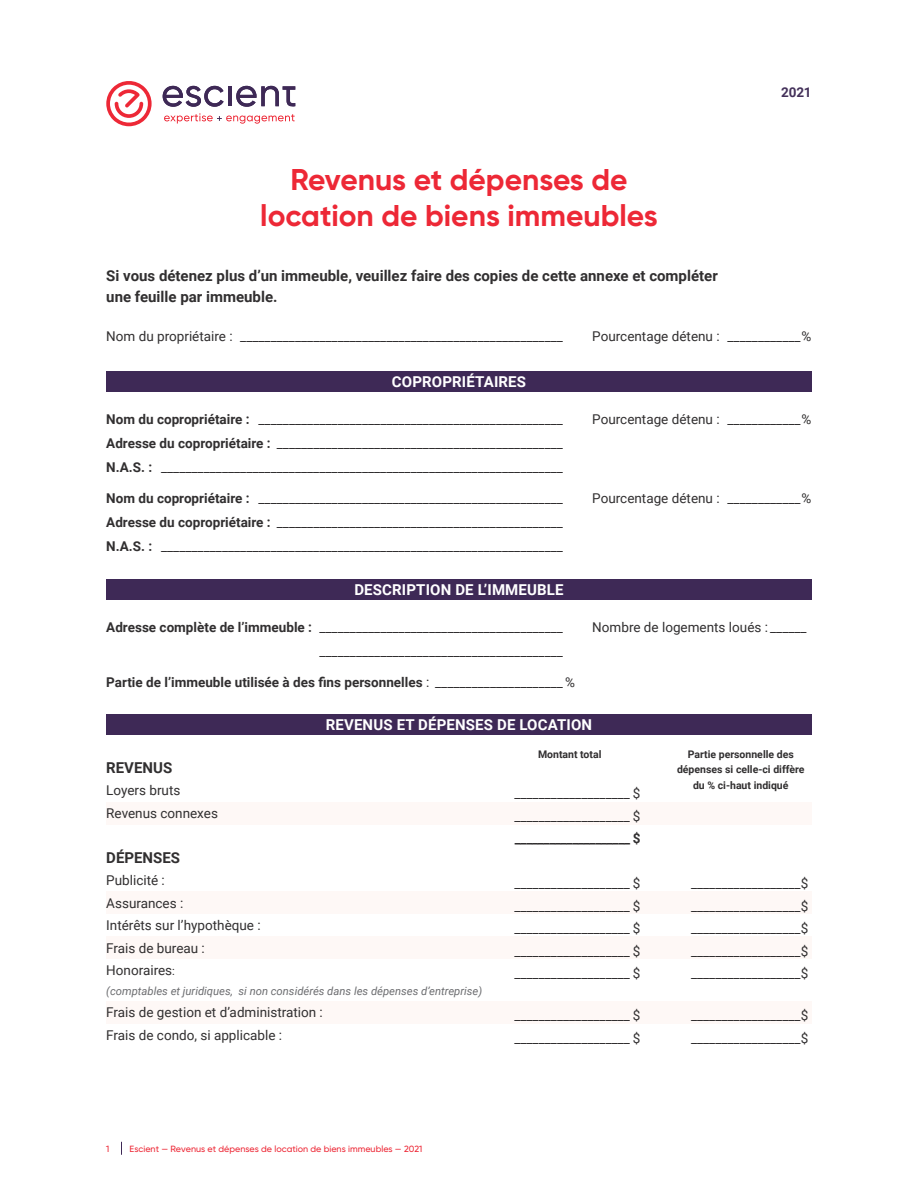
<style>
.page{position:relative;width:918px;height:1188px;background:#fff}
.page>*{position:absolute;margin:0;border:0;box-sizing:border-box;transform-origin:0 0}
.t1{font:700 30px/36px "Gilroy";color:#ed2836;text-align:center}
.t2{font:700 15px/21px "Roboto";color:#312f30}
.t3{font:700 15px "Roboto";letter-spacing:.01em;color:#fff}
.Paragraph_Style_1{font:13.5px "Roboto";color:#312f30}
.t4{font:700 13.5px "Roboto";color:#312f30}
.t5{font:700 13.5px "Roboto";color:#44315a}
.t6{font:italic 11.25px "Roboto";color:#6c6d70}
.t7{font:700 10.5px "Roboto";color:#312f30}
.t8{font:500 9px "Gilroy";color:#ed2836}
.s1{font-weight:700}
.s2{font-weight:400}
.s3{font-size:11.25px}
</style>
<div class="page">
<div style="left:106px;top:802px;width:706px;height:22px;background:#fef8f6"></div>
<div style="left:106px;top:892px;width:706px;height:22px;background:#fef8f6"></div>
<div style="left:106px;top:937px;width:706px;height:22px;background:#fef8f6"></div>
<div style="left:106px;top:1001px;width:706px;height:23px;background:#fef8f6"></div>
<svg style="left:121px;top:1142px;width:1px;height:13px"></svg>
<svg style="left:106px;top:81px;width:46px;height:45px"></svg>
<svg style="left:163px;top:86px;width:61px;height:21px"></svg>
<hr style="left:228px;top:86px;width:3px;height:20px;background:#3e2956">
<svg style="left:236px;top:86px;width:59px;height:21px"></svg>
<svg style="left:164px;top:113px;width:131px;height:11px"></svg>
<div style="left:106px;top:371px;width:706px;height:20px;background:#3e2956"></div>
<div style="left:106px;top:579px;width:706px;height:20px;background:#3e2956"></div>
<div style="left:106px;top:714px;width:706px;height:21px;background:#3e2956"></div>
<p class="t1" style="left:260px;top:161px;width:399px">Revenus et dépenses de location de biens immeubles</p>
<p class="t5" style="left:781px;top:83px;width:32px">2021</p>
<p class="t2" style="left:106px;top:265px;width:613px">Si vous détenez plus d’un immeuble, veuillez faire des copies de cette annexe et compléter une feuille par immeuble.</p>
<p class="Paragraph_Style_1" style="left:106px;top:326px;width:458px">Nom du propriétaire : _____________________________________________________</p>
<p class="Paragraph_Style_1" style="left:592px;top:326px;width:220px">Pourcentage détenu : ____________%</p>
<p class="t3" style="left:392px;top:371px;width:136px">COPROPRIÉTAIRES</p>
<p class="Paragraph_Style_1" style="left:106px;top:410px;width:458px"><span class="s1">Nom du copropriétaire :</span> __________________________________________________</p>
<p class="Paragraph_Style_1" style="left:592px;top:410px;width:220px">Pourcentage détenu : ____________%</p>
<p class="Paragraph_Style_1" style="left:106px;top:434px;width:458px"><span class="s1">Adresse du copropriétaire :</span> _______________________________________________</p>
<p class="Paragraph_Style_1" style="left:106px;top:458px;width:458px"><span class="s1">N.A.S. :</span> __________________________________________________________________</p>
<p class="Paragraph_Style_1" style="left:106px;top:488px;width:458px"><span class="s1">Nom du copropriétaire :</span> __________________________________________________</p>
<p class="Paragraph_Style_1" style="left:592px;top:488px;width:220px">Pourcentage détenu : ____________%</p>
<p class="Paragraph_Style_1" style="left:106px;top:512px;width:458px"><span class="s1">Adresse du copropriétaire :</span> _______________________________________________</p>
<p class="Paragraph_Style_1" style="left:106px;top:536px;width:458px"><span class="s1">N.A.S. :</span> __________________________________________________________________</p>
<p class="t3" style="left:354px;top:579px;width:211px">DESCRIPTION DE L’IMMEUBLE</p>
<p class="Paragraph_Style_1" style="left:106px;top:618px;width:458px"><span class="s1">Adresse complète de l’immeuble :</span> ________________________________________</p>
<p class="Paragraph_Style_1" style="left:592px;top:618px;width:216px">Nombre de logements loués : ______</p>
<p class="Paragraph_Style_1" style="left:319px;top:642px;width:245px">________________________________________</p>
<p class="t4" style="left:106px;top:672px;width:470px">Partie de l’immeuble utilisée à des fins personnelles <span class="s2">: _____________________ %</span></p>
<p class="t3" style="left:326px;top:714px;width:268px">REVENUS ET DÉPENSES DE LOCATION</p>
<p class="t7" style="left:538px;top:746px;width:65px">Montant total</p>
<p class="t7" style="left:688px;top:746px;width:108px">Partie personnelle des</p>
<p class="t2" style="left:106px;top:756px;width:67px">REVENUS</p>
<p class="t7" style="left:677px;top:761px;width:129px">dépenses si celle-ci diffère</p>
<p class="Paragraph_Style_1" style="left:106px;top:781px;width:76px">Loyers bruts</p>
<p class="Paragraph_Style_1" style="left:514px;top:784px;width:127px">___________________ $</p>
<p class="t7" style="left:693px;top:778px;width:97px">du % ci-haut indiqué</p>
<p class="Paragraph_Style_1" style="left:106px;top:803px;width:113px">Revenus connexes</p>
<p class="Paragraph_Style_1" style="left:514px;top:806px;width:127px">___________________ $</p>
<p class="t4" style="left:515px;top:829px;width:127px">____________________ $</p>
<p class="t2" style="left:106px;top:846px;width:75px">DÉPENSES</p>
<p class="Paragraph_Style_1" style="left:106px;top:871px;width:60px">Publicité :</p>
<p class="Paragraph_Style_1" style="left:514px;top:874px;width:127px">___________________ $</p>
<p class="Paragraph_Style_1" style="left:691px;top:874px;width:119px">__________________$</p>
<p class="Paragraph_Style_1" style="left:106px;top:893px;width:79px">Assurances :</p>
<p class="Paragraph_Style_1" style="left:514px;top:896px;width:127px">___________________ $</p>
<p class="Paragraph_Style_1" style="left:691px;top:896px;width:119px">__________________$</p>
<p class="Paragraph_Style_1" style="left:106px;top:916px;width:156px">Intérêts sur l’hypothèque :</p>
<p class="Paragraph_Style_1" style="left:514px;top:919px;width:127px">___________________ $</p>
<p class="Paragraph_Style_1" style="left:691px;top:919px;width:119px">__________________$</p>
<p class="Paragraph_Style_1" style="left:106px;top:938px;width:100px">Frais de bureau :</p>
<p class="Paragraph_Style_1" style="left:514px;top:941px;width:127px">___________________ $</p>
<p class="Paragraph_Style_1" style="left:691px;top:941px;width:119px">__________________$</p>
<p class="Paragraph_Style_1" style="left:106px;top:961px;width:70px">Honoraires<span class="s3">:</span></p>
<p class="Paragraph_Style_1" style="left:514px;top:964px;width:127px">___________________ $</p>
<p class="Paragraph_Style_1" style="left:691px;top:964px;width:119px">__________________$</p>
<p class="t6" style="left:106px;top:983px;width:377px">(comptables et juridiques, si non considérés dans les dépenses d’entreprise)</p>
<p class="Paragraph_Style_1" style="left:106px;top:1003px;width:218px">Frais de gestion et d’administration :</p>
<p class="Paragraph_Style_1" style="left:514px;top:1006px;width:127px">___________________ $</p>
<p class="Paragraph_Style_1" style="left:691px;top:1006px;width:119px">__________________$</p>
<p class="Paragraph_Style_1" style="left:106px;top:1025px;width:177px">Frais de condo, si applicable :</p>
<p class="Paragraph_Style_1" style="left:514px;top:1028px;width:127px">___________________ $</p>
<p class="Paragraph_Style_1" style="left:691px;top:1028px;width:119px">__________________$</p>
<p class="t8" style="left:106px;top:1143px;width:5px">1</p>
<p class="t8" style="left:130px;top:1143px;width:294px">Escient — Revenus et dépenses de location de biens immeubles — 2021</p>
</div>
